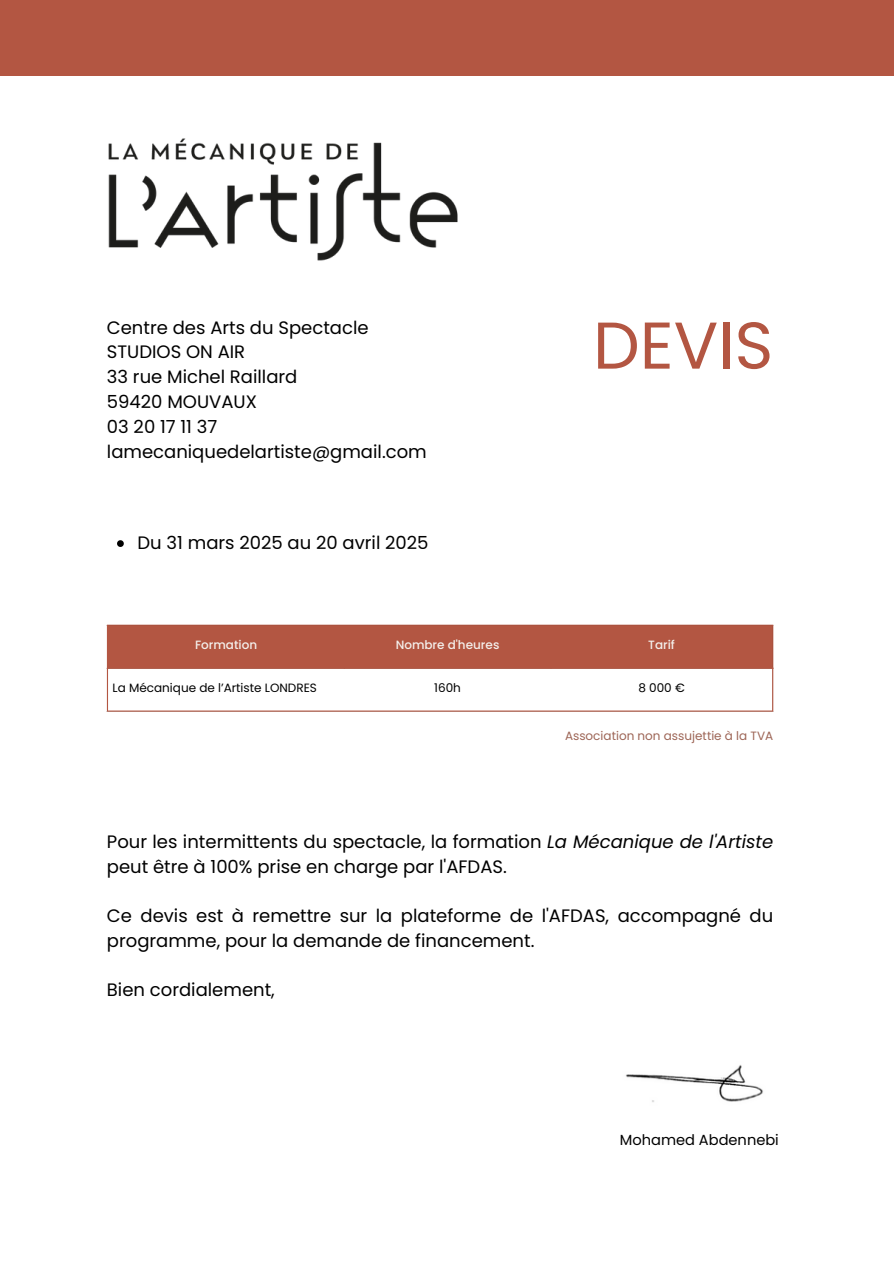
<style>
.page{position:relative;width:894px;height:1264px;background:#fff}
.page>*{position:absolute;margin:0;border:0;box-sizing:border-box;transform-origin:0 0}
.t1{font:66px "Poppins";color:#b35642}
.t2{font:18px/24.8px "Poppins";color:#000}
.t3{font:14.55px "Poppins";color:#000}
.t4{font:12px "Poppins";color:#000}
.t5{font:12px "Poppins";color:#9d6556}
.t6{font:500 12px "Poppins";color:#f4efeb}
.s1{font-style:italic}
</style>
<div class="page">
<div style="left:108px;top:626px;width:664px;height:41px;background:#b35642"></div>
<hr style="left:107px;top:626px;width:1px;height:84px;background:#b35642">
<hr style="left:772px;top:626px;width:1px;height:84px;background:#b35642">
<hr style="left:107px;top:624px;width:666px;height:2px;background:#b35642">
<hr style="left:107px;top:667px;width:666px;height:1px;background:#b35642">
<hr style="left:107px;top:710px;width:666px;height:1px;background:#b35642">
<div style="left:0;top:0;width:893px;height:76px;background:#b35642"></div>
<img style="left:108px;top:138px;width:350px;height:123px">
<svg style="left:117px;top:540px;width:7px;height:7px"></svg>
<img style="left:625px;top:1065px;width:138px;height:37px">
<h2 class="t2" style="left:107px;top:315px;width:321px">Centre des Arts du Spectacle<br>STUDIOS ON AIR<br>33 rue Michel Raillard<br>59420 MOUVAUX<br>03 20 17 11 37 lamecaniquedelartiste@gmail.com</h2>
<p class="t2" style="left:137px;top:530px;width:292px">Du 31 mars 2025 au 20 avril 2025</p>
<p class="t1" style="left:593px;top:299px;width:182px">DEVIS</p>
<p class="t6" style="left:195px;top:636px;width:64px">Formation</p>
<h2 class="t6" style="left:395px;top:636px;width:105px">Nombre d'heures</h2>
<h1 class="t6" style="left:648px;top:636px;width:28px">Tarif</h1>
<p class="t4" style="left:112px;top:679px;width:206px">La Mécanique de l’Artiste LONDRES</p>
<p class="t4" style="left:434px;top:679px;width:28px">160h</p>
<p class="t4" style="left:638px;top:679px;width:48px">8 000 €</p>
<h2 class="t5" style="left:565px;top:727px;width:210px">Association non assujettie à la TVA</h2>
<p class="t2" style="left:107px;top:829px;width:667px">Pour les intermittents du spectacle, la formation <span class="s1">La Mécanique de l'Artiste </span>peut être à 100% prise en charge par l'AFDAS.</p>
<p class="t2" style="left:107px;top:903px;width:667px">Ce devis est à remettre sur la plateforme de l'AFDAS, accompagné du programme, pour la demande de financement.</p>
<p class="t2" style="left:107px;top:977px;width:169px">Bien cordialement,</p>
<h2 class="t3" style="left:619px;top:1129px;width:160px">Mohamed Abdennebi</h2>
</div>
